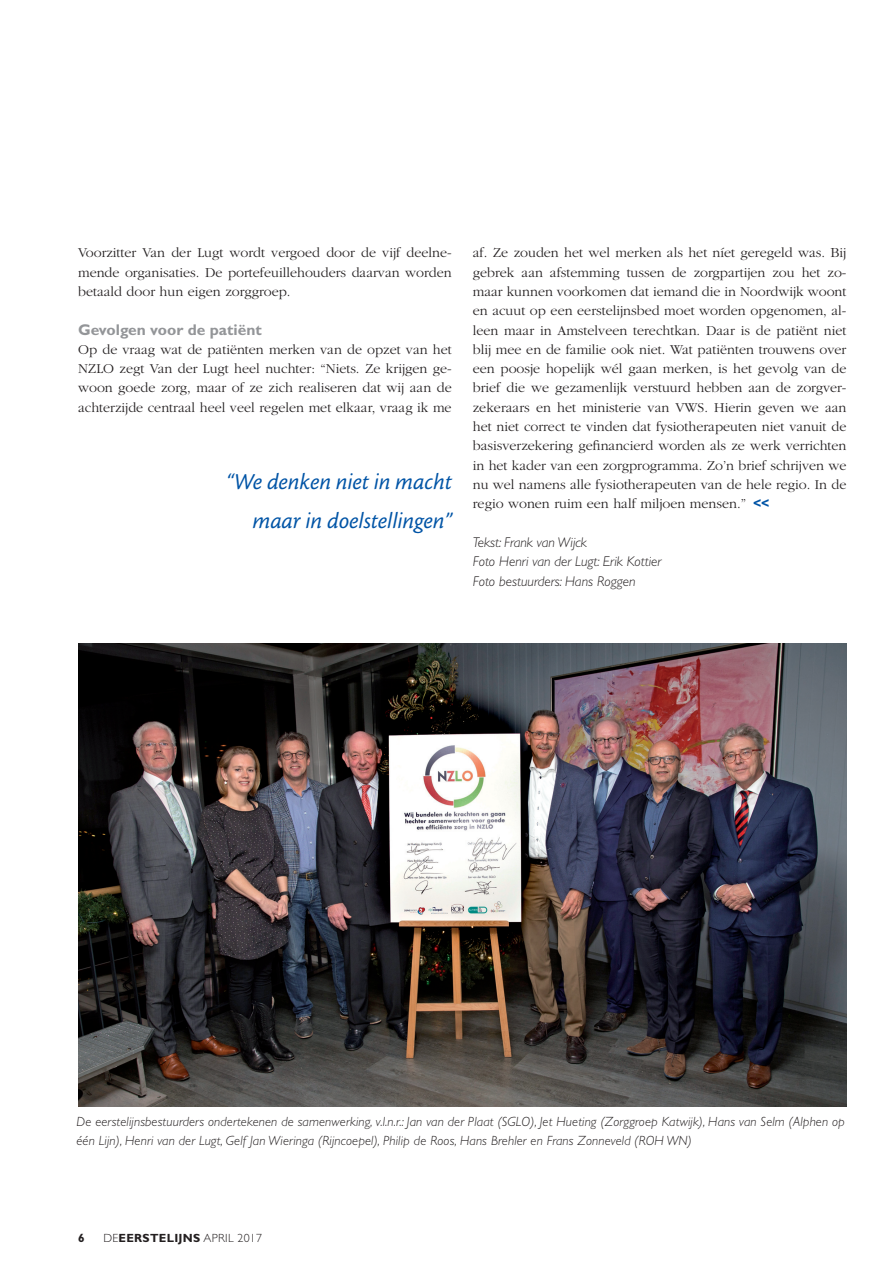
<style>
.page{position:relative;width:893px;height:1263px;background:#fff}
.page>*{position:absolute;margin:0;border:0;box-sizing:border-box;transform-origin:0 0}
.t1{font:23.7px/38.5px "Cronos MM It 408 16";letter-spacing:.005em;color:#0154a6;text-align:right}
.t2{font:700 15.6px "Gill Sans";color:#939598}
.t3{font:300 14.1px/19.4px "Garamond";color:#231f20;text-align:justify}
.t4{font:italic 300 14.1px/19.4px "Gill Sans";color:#231f20}
.t5{font:italic 300 13.35px/19.4px "Gill Sans";letter-spacing:.01em;color:#231f20}
.t6{font:300 11.85px "Gill Sans";letter-spacing:.025em;color:#231f20}
.t7{font:700 11.85px "Gill Sans";color:#231f20}
.s1{font-family:"Gill Sans";font-weight:700;color:#0154a6}
.s2{font-weight:700}
</style>
<div class="page">
<img style="left:78px;top:643px;width:768px;height:464px">
<p class="t3" style="left:78px;top:244px;width:375px">Voorzitter Van der Lugt wordt vergoed door de vijf deelne&shy;mende organisaties. De portefeuillehouders daarvan worden betaald door hun eigen zorggroep.</p>
<p class="t2" style="left:78px;top:324px;width:185px">Gevolgen voor de patiënt</p>
<p class="t3" style="left:78px;top:341px;width:375px">Op de vraag wat de patiënten merken van de opzet van het NZLO zegt Van der Lugt heel nuchter: “Niets. Ze krijgen ge&shy;woon goede zorg, maar of ze zich realiseren dat wij aan de achterzijde centraal heel veel regelen met elkaar, vraag ik me</p>
<h1 class="t1" style="left:226px;top:464px;width:227px">“We denken niet in macht maar in doelstellingen”</h1>
<p class="t3" style="left:473px;top:244px;width:375px">af. Ze zouden het wel merken als het níet geregeld was. Bij gebrek aan afstemming tussen de zorgpartijen zou het zo&shy;maar kunnen voorkomen dat iemand die in Noordwijk woont en acuut op een eerstelijnsbed moet worden opgenomen, al&shy;leen maar in Amstelveen terechtkan. Daar is de patiënt niet blij mee en de familie ook niet. Wat patiënten trouwens over een poosje hopelijk wél gaan merken, is het gevolg van de brief die we gezamenlijk verstuurd hebben aan de zorgver&shy;zekeraars en het ministerie van VWS. Hierin geven we aan het niet correct te vinden dat fysiotherapeuten niet vanuit de basisverzekering gefinancierd worden als ze werk verrichten in het kader van een zorgprogramma. Zo’n brief schrijven we nu wel namens alle fysiotherapeuten van de hele regio. In de regio wonen ruim een half miljoen mensen.” <span class="s1">&lt;&lt;</span></p>
<p class="t4" style="left:473px;top:534px;width:190px">Tekst: Frank van Wijck<br>Foto Henri van der Lugt: Erik Kottier<br>Foto bestuurders: Hans Roggen</p>
<p class="t5" style="left:77px;top:1113px;width:770px">De eerstelijnsbestuurders ondertekenen de samenwerking, v.l.n.r.: Jan van der Plaat (SGLO), Jet Hueting (Zorggroep Katwijk), Hans van Selm (Alphen op één Lijn), Henri van der Lugt, Gelf Jan Wieringa (Rijncoepel), Philip de Roos, Hans Brehler en Frans Zonneveld (ROH WN)</p>
<p class="t7" style="left:78px;top:1234px;width:8px">6</p>
<p class="t6" style="left:103px;top:1234px;width:160px">DE<span class="s2">EERSTELIJNS</span> APRIL 2017</p>
</div>
